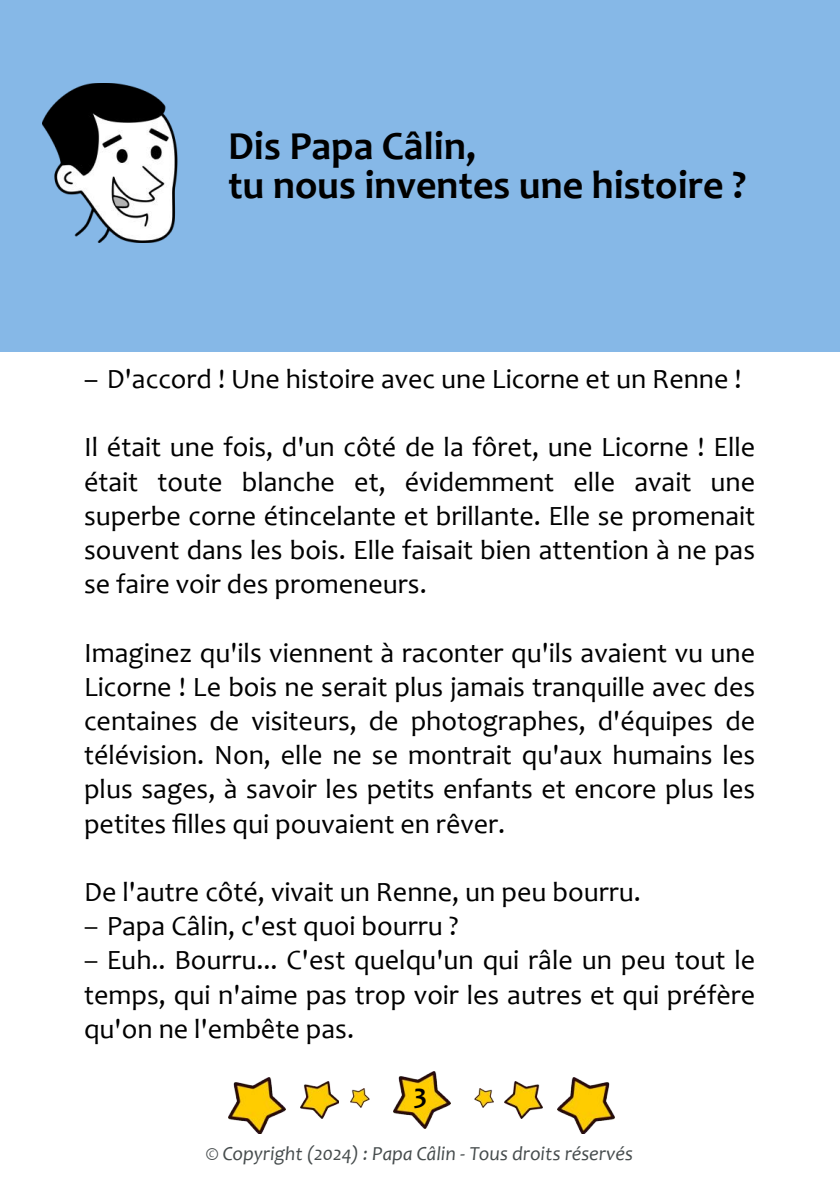
<style>
.page{position:relative;width:840px;height:1191px;background:#fff}
.page>*{position:absolute;margin:0;border:0;box-sizing:border-box;transform-origin:0 0}
.t1{font:700 40px/38.8px "Candara";color:#000}
.t2{font:28px/34.2px "Candara";color:#000;text-align:justify}
.t3{font:700 28px "Candara";color:#000}
.t4{font:italic 20px "Candara";color:#464c4d}
.s1{color:#181715}
</style>
<div class="page">
<img style="left:228px;top:1077px;width:57px;height:57px">
<img style="left:300px;top:1081px;width:38px;height:37px">
<img style="left:350px;top:1088px;width:19px;height:19px">
<img style="left:557px;top:1077px;width:57px;height:57px">
<img style="left:504px;top:1081px;width:38px;height:37px">
<img style="left:474px;top:1088px;width:19px;height:19px">
<img style="left:393px;top:1071px;width:57px;height:57px">
<div style="left:0;top:0;width:839px;height:351px;background:#86b8e7"></div>
<img style="left:42px;top:84px;width:136px;height:158px">
<h1 class="t1" style="left:228px;top:131px;width:519px">Dis Papa Câlin,<br>tu nous inventes une histoire ?</h1>
<p class="t2" style="left:84px;top:365px;width:658px">– D'accord ! Une histoire avec une Licorne et un Renne !</p>
<p class="t2" style="left:84px;top:433px;width:672px">Il était une fois, d'un côté de la fôret, une Licorne ! Elle était toute blanche et, évidemment elle avait une superbe corne étincelante et brillante. Elle se promenait souvent dans les bois. Elle faisait bien attention à ne pas se faire voir des promeneurs.</p>
<p class="t2" style="left:84px;top:638px;width:672px">Imaginez qu'ils viennent à raconter qu'ils avaient vu une Licorne ! Le bois ne serait plus jamais tranquille avec des centaines de visiteurs, de photographes, d'équipes de télévision. Non, elle ne se montrait qu'aux humains les plus sages, à savoir les petits enfants et encore plus les petites filles qui pouvaient en rêver.</p>
<p class="t2" style="left:84px;top:877px;width:558px">De l'autre côté, vivait un Renne, un peu bourru.</p>
<p class="t2" style="left:84px;top:911px;width:376px"><span class="s1">–</span> Papa Câlin, c'est quoi bourru ?</p>
<p class="t2" style="left:84px;top:946px;width:672px"><span class="s1">–</span> Euh.. Bourru... C'est quelqu'un qui râle un peu tout le temps, qui n'aime pas trop voir les autres et qui préfère qu'on ne l'embête pas.</p>
<p class="t3" style="left:414px;top:1082px;width:15px">3</p>
<p class="t4" style="left:206px;top:1145px;width:428px">© Copyright (2024) : Papa Câlin ‐ Tous droits réservés</p>
</div>
